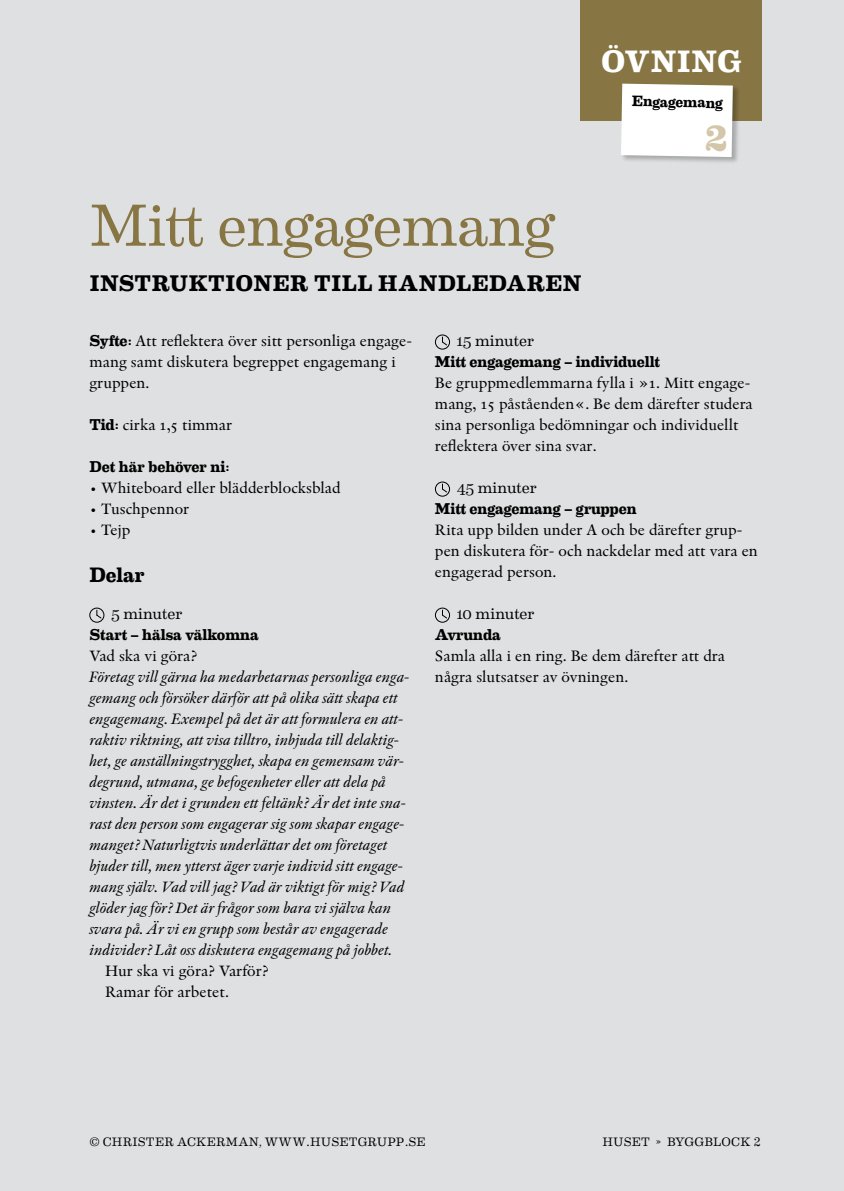
<style>
.page{position:relative;width:844px;height:1191px;background:#fff}
.page>*{position:absolute;margin:0;border:0;box-sizing:border-box;transform-origin:0 0}
.t1{font:59.5px "Eames Century Modern";letter-spacing:-.015em;color:#877644}
.t2{font:700 31.15px "Eames Century Modern";letter-spacing:.02em;color:#fff}
.t3{font:700 22.75px "Eames Century Modern";letter-spacing:.02em;color:#000}
.t4{font:700 21px "Eames Century Modern";letter-spacing:-.005em;color:#000}
.t5{font:15.75px/21px "Indigo Italic Os F";color:#000}
.t6{font:15.75px/21px "Indigo Regular Os F";color:#000}
.t7{font:700 15.75px "Eames Century Modern";color:#000}
.t8{font:15.75px "Eames Century Modern";letter-spacing:-.005em;color:#000}
.t9{font:700 15.22px "Eames Century Modern";color:#000}
.t10{font:12.25px "Eames Century Modern";letter-spacing:.02em;color:#000}
.s1{font-family:"Eames Century Modern";font-weight:700}
</style>
<div class="page">
<div style="left:0;top:0;width:843px;height:1191px;background:#dfe0e1"></div>
<div style="left:89px;top:607px;width:15px;height:15px;border:1px solid #000;border-radius:50%"></div>
<svg style="left:96px;top:610px;width:6px;height:9px"></svg>
<div style="left:435px;top:334px;width:15px;height:15px;border:1px solid #000;border-radius:50%"></div>
<svg style="left:442px;top:337px;width:6px;height:9px"></svg>
<div style="left:435px;top:481px;width:15px;height:15px;border:1px solid #000;border-radius:50%"></div>
<svg style="left:442px;top:484px;width:6px;height:9px"></svg>
<div style="left:435px;top:607px;width:15px;height:15px;border:1px solid #000;border-radius:50%"></div>
<svg style="left:442px;top:610px;width:6px;height:9px"></svg>
<div style="left:580px;top:0;width:181px;height:120px;background:#877644"></div>
<div style="left:620px;top:83px;width:120px;height:81px;background:#000;opacity:.25"></div>
<div style="left:621px;top:84px;width:111px;height:73px;background:#fff"></div>
<h2 class="t2" style="left:601px;top:38px;width:142px">ÖVNING</h2>
<p class="t9" style="left:632px;top:89px;width:93px;rotate:1deg">Engagemang</p>
<h1 class="t1" style="left:89px;top:181px;width:468px">Mitt engagemang</h1>
<h3 class="t3" style="left:90px;top:266px;width:493px">INSTRUKTIONER TILL HANDLEDAREN</h3>
<p class="t6" style="left:89px;top:330px;width:324px"><span class="s1">Syfte:</span> Att reflektera över sitt personliga engage&shy;mang samt diskutera begreppet engagemang i gruppen.</p>
<p class="t6" style="left:89px;top:414px;width:144px"><span class="s1">Tid:</span> cirka 1,5 timmar</p>
<p class="t7" style="left:89px;top:455px;width:142px">Det här behöver ni:</p>
<p class="t6" style="left:89px;top:477px;width:253px">• Whiteboard eller blädderblocksblad</p>
<p class="t6" style="left:89px;top:498px;width:101px">• Tuschpennor</p>
<p class="t6" style="left:89px;top:519px;width:42px">• Tejp</p>
<h3 class="t4" style="left:89px;top:559px;width:57px">Delar</h3>
<p class="t8" style="left:111px;top:602px;width:73px">5 minuter</p>
<p class="t7" style="left:89px;top:623px;width:171px">Start – hälsa välkomna</p>
<p class="t6" style="left:89px;top:645px;width:109px">Vad ska vi göra?</p>
<p class="t5" style="left:89px;top:666px;width:321px">Företag vill gärna ha medarbetarnas personliga enga&shy;gemang och försöker därför att på olika sätt skapa ett engagemang. Exempel på det är att formulera en att&shy;raktiv riktning, att visa tilltro, inbjuda till delaktig&shy;het, ge anställningstrygghet, skapa en gemensam vär&shy;degrund, utmana, ge befogenheter eller att dela på vinsten. Är det i grunden ett feltänk? Är det inte sna&shy;rast den person som engagerar sig som skapar engage&shy;manget? Naturligtvis underlättar det om företaget bjuder till, men ytterst äger varje individ sitt engage&shy;mang själv. Vad vill jag? Vad är viktigt för mig? Vad glöder jag för? Det är frågor som bara vi själva kan svara på. Är vi en grupp som består av engagerade individer? Låt oss diskutera engagemang på jobbet.</p>
<p class="t6" style="left:105px;top:960px;width:165px">Hur ska vi göra? Varför?<br>Ramar för arbetet.</p>
<p class="t8" style="left:456px;top:329px;width:79px">15 minuter</p>
<p class="t7" style="left:435px;top:350px;width:226px">Mitt engagemang – individuellt</p>
<p class="t6" style="left:435px;top:372px;width:319px">Be gruppmedlemmarna fylla i »1. Mitt engage&shy;mang, 15 påståenden«. Be dem därefter studera sina personliga bedömningar och individuellt reflektera över sina svar.</p>
<p class="t8" style="left:456px;top:476px;width:82px">45 minuter</p>
<p class="t7" style="left:435px;top:497px;width:203px">Mitt engagemang – gruppen</p>
<p class="t6" style="left:435px;top:519px;width:324px">Rita upp bilden under A och be därefter grup&shy;pen diskutera för- och nackdelar med att vara en engagerad person.</p>
<p class="t8" style="left:456px;top:602px;width:79px">10 minuter</p>
<p class="t7" style="left:435px;top:623px;width:67px">Avrunda</p>
<p class="t6" style="left:435px;top:645px;width:291px">Samla alla i en ring. Be dem därefter att dra några slutsatser av övningen.</p>
<p class="t10" style="left:89px;top:1133px;width:337px">© CHRISTER ACKERMAN, WWW.HUSETGRUPP.SE</p>
<p class="t10" style="left:602px;top:1133px;width:160px">HUSET » BYGGBLOCK 2</p>
</div>
